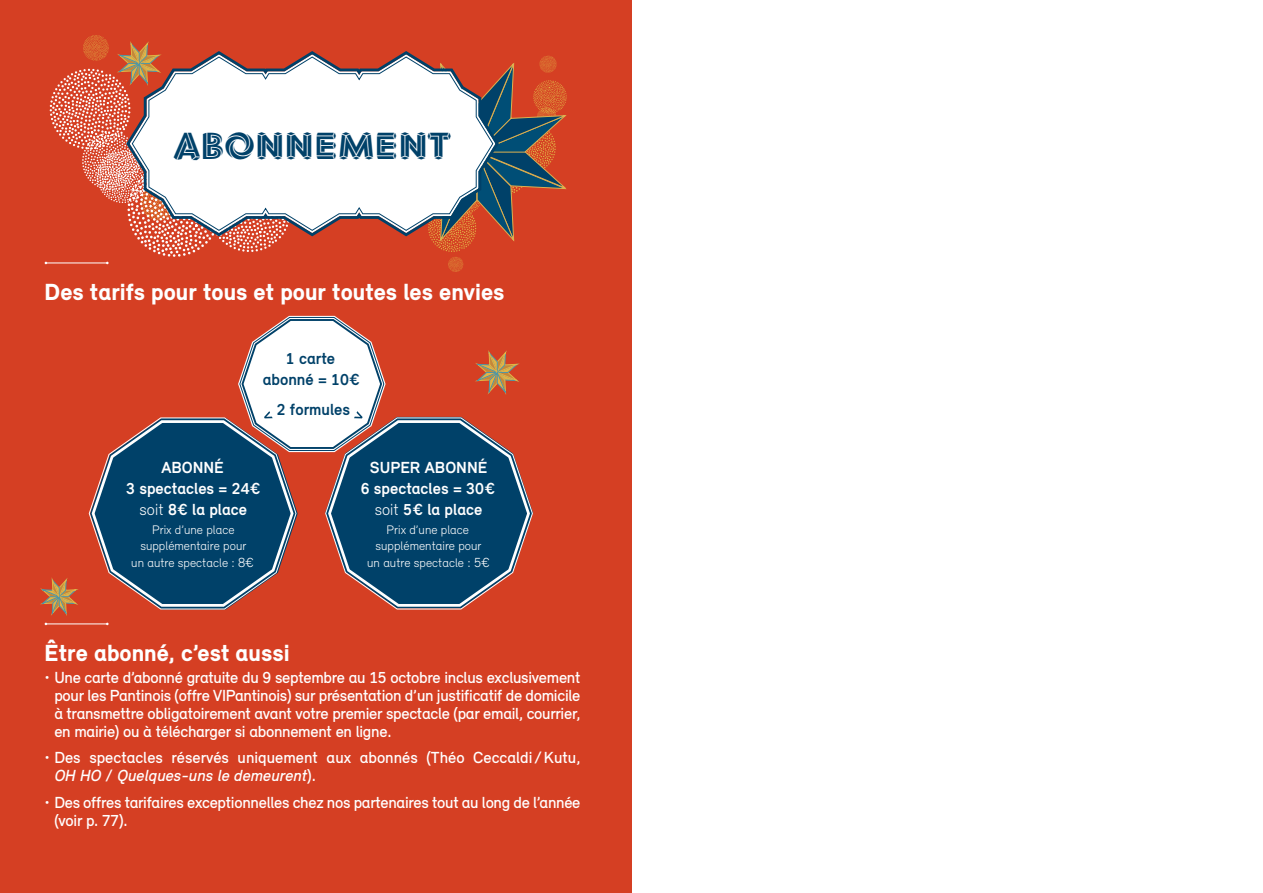
<style>
.page{position:relative;width:1263px;height:893px;background:#fff}
.page>*{position:absolute;margin:0;border:0;box-sizing:border-box;transform-origin:0 0}
.t1{font:37.5px "Soleil Magic Caps Yin Yang";color:#004169}
.t2{font:900 24px "Relevant";color:#fff}
.t3{font:500 16.5px/18px "Relevant";letter-spacing:-.015em;color:#fff}
.t4{font:700 16.5px/21px "Relevant";color:#fff;text-align:center}
.t5{font:700 16.5px/21px "Relevant";color:#004169;text-align:center}
.t6{font:300 12.75px/16.5px "Relevant";color:#fff;text-align:center}
.s1{font-weight:300}
.s2{font-size:13.5px}
.s3{font-style:italic}
</style>
<div class="page">
<div style="left:0;top:0;width:631px;height:893px;background:#d53f23"></div>
<svg style="left:431px;top:56px;width:136px;height:216px"></svg>
<svg style="left:42px;top:580px;width:34px;height:34px"></svg>
<svg style="left:303px;top:51px;width:198px;height:188px"></svg>
<svg style="left:291px;top:56px;width:203px;height:175px;background:#e2d6d6"></svg>
<hr style="left:46px;top:624px;width:61px;height:1px;background:#fff">
<svg style="left:45px;top:35px;width:246px;height:229px"></svg>
<svg style="left:88px;top:316px;width:445px;height:294px"></svg>
<h1 class="t1" style="left:175px;top:115px;width:277px">ABONNEMENT</h1>
<h2 class="t2" style="left:45px;top:277px;width:461px">Des tarifs pour tous et pour toutes les envies</h2>
<p class="t5" style="left:263px;top:348px;width:99px">1 carte abonné = 10€</p>
<p class="t5" style="left:277px;top:399px;width:75px">2 formules</p>
<p class="t4" style="left:126px;top:457px;width:136px">ABONNÉ<br>3 spectacles = 24€ <span class="s1">soit</span> 8€ la place</p>
<p class="t6" style="left:131px;top:521px;width:124px">Prix d’une place supplémentaire pour<br>un autre spectacle : <span class="s2">8€</span></p>
<p class="t4" style="left:361px;top:457px;width:136px">SUPER ABONNÉ<br>6 spectacles = 30€ <span class="s1">soit</span> 5€ la place</p>
<p class="t6" style="left:367px;top:521px;width:124px">Prix d’une place supplémentaire pour<br>un autre spectacle : <span class="s2">5€</span></p>
<h2 class="t2" style="left:45px;top:638px;width:246px">Être abonné, c’est aussi</h2>
<p class="t3" style="left:54px;top:668px;width:528px;text-align:justify;text-indent:-10px">• Une carte d’abonné gratuite du 9 septembre au 15 octobre inclus exclusivement pour les Pantinois (offre VIPantinois) sur présentation d’un justificatif de domicile à transmettre obligatoirement avant votre premier spectacle (par email, courrier, en mairie) ou à télécharger si abonnement en ligne.</p>
<p class="t3" style="left:54px;top:749px;width:528px;text-indent:-10px">• Des spectacles réservés uniquement aux abonnés (Théo Ceccaldi /Kutu,<br><span class="s3">OH HO</span> / <span class="s3">Quelques-uns le demeurent</span>).</p>
<p class="t3" style="left:54px;top:793px;width:528px;text-indent:-10px">• Des offres tarifaires exceptionnelles chez nos partenaires tout au long de l’année (voir p. 77).</p>
</div>
